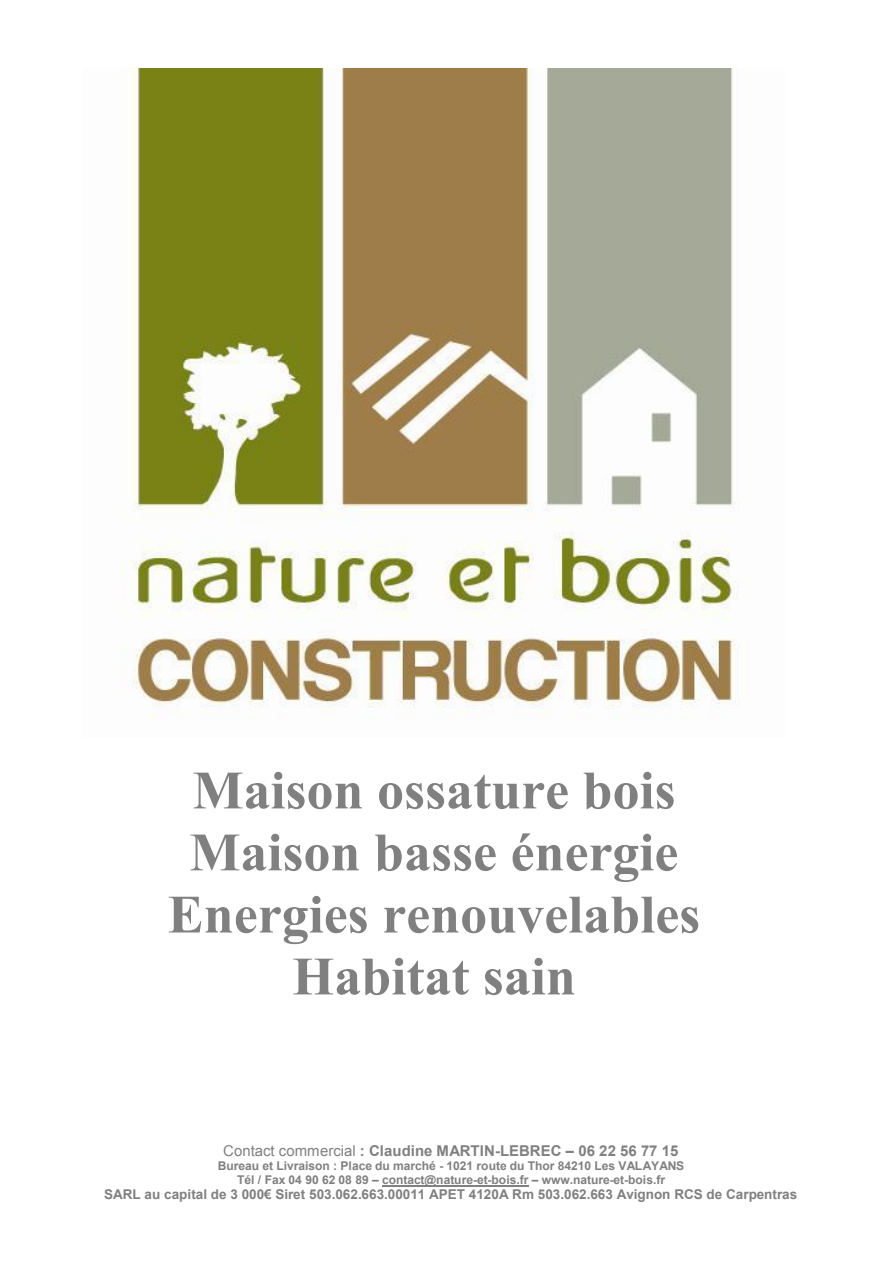
<style>
.page{position:relative;width:893px;height:1263px;background:#fff}
.page>*{position:absolute;margin:0;border:0;box-sizing:border-box;transform-origin:0 0}
.t1{font:700 54px/61.9px "Times New Roman";color:#808080;text-align:center}
.t2{font:700 15px "Arial";color:#808080}
.t3{font:700 13.5px "Arial";letter-spacing:.005em;color:#808080}
.t4{font:700 12px/13.8px "Arial";letter-spacing:-.005em;color:#808080;text-align:center}
.s1{font-weight:400}
.s2{font-style:inherit}
</style>
<div class="page">
<hr style="left:382px;top:1185px;width:146px;height:2px;background:#808080">
<img style="left:122px;top:69px;width:618px;height:649px">
<h1 class="t1" style="left:168px;top:758px;width:534px">Maison ossature bois<br>Maison basse énergie<br>Energies renouvelables<br>Habitat sain</h1>
<p class="t2" style="left:223px;top:1141px;width:457px"><span class="s1">Contact commercial</span> : Claudine MARTIN-LEBREC <span class="s2">–</span> 06 22 56 77 15</p>
<p class="t4" style="left:218px;top:1159px;width:468px">Bureau et Livraison : Place du marché - 1021 route du Thor 84210 Les VALAYANS<br>Tél / Fax 04 90 62 08 89 <span class="s2">–</span> contact@nature-et-bois.fr <span class="s2">–</span> www.nature-et-bois.fr</p>
<p class="t3" style="left:104px;top:1186px;width:694px"><span class="s2">SARL au capital de 3</span> 000€ Siret 503.062.663.00011 APET 4120A Rm 503.062.663 Avignon RCS de Carpentras</p>
</div>
